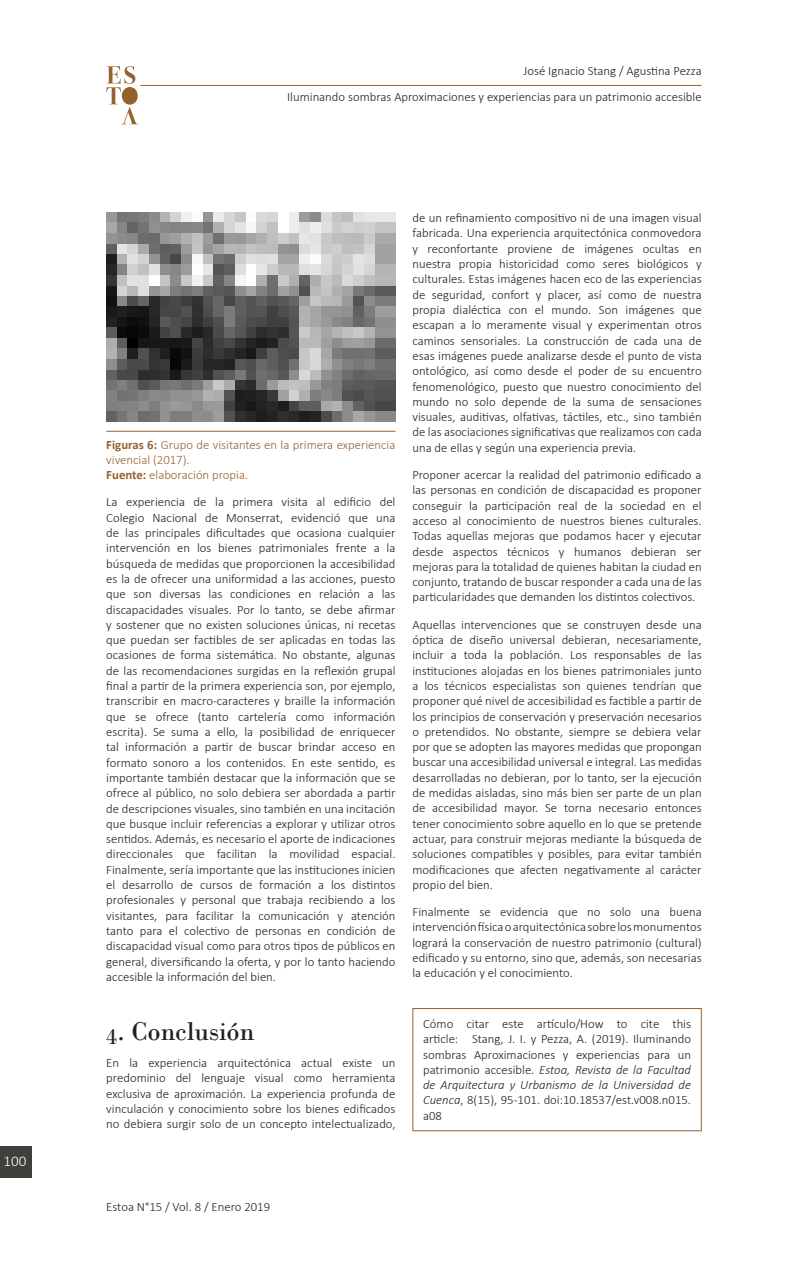
<style>
.page{position:relative;width:808px;height:1263px;background:#fff}
.page>*{position:absolute;margin:0;border:0;box-sizing:border-box;transform-origin:0 0}
.t1{font:27px "Bodoni";color:#231f20}
.t2{font:300 15px "Calibri";color:#fff}
.No_Spacing{font:300 12.75px/15.3px "Calibri";color:#231f20;text-align:justify}
.No_Spacing-2{font:300 12.75px/15.3px "Calibri";color:#96612d}
.s1{font-weight:700}
.s2{font-style:italic}
</style>
<div class="page">
<hr style="left:807px;top:0;width:1px;height:1263px;background:#c2ae9d">
<div style="left:0;top:1146px;width:32px;height:32px;background:#3f3e3a"></div>
<hr style="left:140px;top:85px;width:562px;height:1px;background:#96612d">
<svg style="left:106px;top:66px;width:32px;height:58px"></svg>
<img style="left:106px;top:213px;width:289px;height:208px">
<div style="left:412px;top:1008px;width:290px;height:123px;border:1px solid #96612d"></div>
<hr style="left:106px;top:431px;width:289px;height:1px;background:#96612d">
<p class="t2" style="left:4px;top:1152px;width:24px">100</p>
<p class="No_Spacing" style="left:523px;top:63px;width:180px">José Ignacio Stang / Agustina Pezza</p>
<p class="No_Spacing" style="left:287px;top:89px;width:416px">Iluminando sombras Aproximaciones y experiencias para un patrimonio accesible</p>
<p class="No_Spacing-2" style="left:106px;top:436px;width:291px"><span class="s1">Figuras 6:</span> Grupo de visitantes en la primera experiencia vivencial (2017).</p>
<p class="No_Spacing-2" style="left:106px;top:467px;width:143px"><span class="s1">Fuente:</span> elaboración propia.</p>
<p class="No_Spacing" style="left:106px;top:494px;width:291px">La experiencia de la primera visita al edificio del Colegio Nacional de Monserrat, evidenció que una de las principales dificultades que ocasiona cualquier intervención en los bienes patrimoniales frente a la búsqueda de medidas que proporcionen la accesibilidad es la de ofrecer una uniformidad a las acciones, puesto que son diversas las condiciones en relación a las discapacidades visuales. Por lo tanto, se debe afirmar y sostener que no existen soluciones únicas, ni recetas que puedan ser factibles de ser aplicadas en todas las ocasiones de forma sistemática. No obstante, algunas de las recomendaciones surgidas en la reflexión grupal final a partir de la primera experiencia son, por ejemplo, transcribir en macro-caracteres y braille la información que se ofrece (tanto cartelería como información escrita). Se suma a ello, la posibilidad de enriquecer tal información a partir de buscar brindar acceso en formato sonoro a los contenidos. En este sentido, es importante también destacar que la información que se ofrece al público, no solo debiera ser abordada a partir de descripciones visuales, sino también en una incitación que busque incluir referencias a explorar y utilizar otros sentidos. Además, es necesario el aporte de indicaciones direccionales que facilitan la movilidad espacial.<br>Finalmente, sería importante que las instituciones inicien el desarrollo de cursos de formación a los distintos profesionales y personal que trabaja recibiendo a los visitantes, para facilitar la comunicación y atención tanto para el colectivo de personas en condición de discapacidad visual como para otros tipos de públicos en general, diversificando la oferta, y por lo tanto haciendo accesible la información del bien.</p>
<p class="t1" style="left:106px;top:1015px;width:150px"><sub>4</sub>. Conclusión</p>
<p class="No_Spacing" style="left:106px;top:1055px;width:291px">En la experiencia arquitectónica actual existe un predominio del lenguaje visual como herramienta exclusiva de aproximación. La experiencia profunda de vinculación y conocimiento sobre los bienes edificados no debiera surgir solo de un concepto intelectualizado,</p>
<p class="No_Spacing" style="left:412px;top:210px;width:291px">de un refinamiento compositivo ni de una imagen visual fabricada. Una experiencia arquitectónica conmovedora y reconfortante proviene de imágenes ocultas en nuestra propia historicidad como seres biológicos y culturales. Estas imágenes hacen eco de las experiencias de seguridad, confort y placer, así como de nuestra propia dialéctica con el mundo. Son imágenes que escapan a lo meramente visual y experimentan otros caminos sensoriales. La construcción de cada una de esas imágenes puede analizarse desde el punto de vista ontológico, así como desde el poder de su encuentro fenomenológico, puesto que nuestro conocimiento del mundo no solo depende de la suma de sensaciones visuales, auditivas, olfativas, táctiles, etc., sino también de las asociaciones significativas que realizamos con cada una de ellas y según una experiencia previa.</p>
<p class="No_Spacing" style="left:412px;top:467px;width:291px">Proponer acercar la realidad del patrimonio edificado a las personas en condición de discapacidad es proponer conseguir la participación real de la sociedad en el acceso al conocimiento de nuestros bienes culturales.<br>Todas aquellas mejoras que podamos hacer y ejecutar desde aspectos técnicos y humanos debieran ser mejoras para la totalidad de quienes habitan la ciudad en conjunto, tratando de buscar responder a cada una de las particularidades que demanden los distintos colectivos.</p>
<p class="No_Spacing" style="left:412px;top:617px;width:291px">Aquellas intervenciones que se construyen desde una óptica de diseño universal debieran, necesariamente, incluir a toda la población. Los responsables de las instituciones alojadas en los bienes patrimoniales junto a los técnicos especialistas son quienes tendrían que proponer qué nivel de accesibilidad es factible a partir de los principios de conservación y preservación necesarios o pretendidos. No obstante, siempre se debiera velar por que se adopten las mayores medidas que propongan buscar una accesibilidad universal e integral. Las medidas desarrolladas no debieran, por lo tanto, ser la ejecución de medidas aisladas, sino más bien ser parte de un plan de accesibilidad mayor. Se torna necesario entonces tener conocimiento sobre aquello en lo que se pretende actuar, para construir mejoras mediante la búsqueda de soluciones compatibles y posibles, para evitar también modificaciones que afecten negativamente al carácter propio del bien.</p>
<p class="No_Spacing" style="left:412px;top:904px;width:291px">Finalmente se evidencia que no solo una buena intervención física o arquitectónica sobre los monumentos logrará la conservación de nuestro patrimonio (cultural) edificado y su entorno, sino que, además, son necesarias la educación y el conocimiento.</p>
<p class="No_Spacing" style="left:423px;top:1016px;width:269px">Cómo citar este artículo/How to cite this article: Stang, J. I. y Pezza, A. (2019). Iluminando sombras Aproximaciones y experiencias para un patrimonio accesible. <span class="s2">Estoa, Revista de la Facultad de Arquitectura y Urbanismo de la Universidad de Cuenca</span>, 8(15), 95-101. doi:10.18537/est.v008.n015. a08</p>
<p class="No_Spacing" style="left:106px;top:1199px;width:165px">Estoa N°15 / Vol. 8 / Enero 2019</p>
</div>
